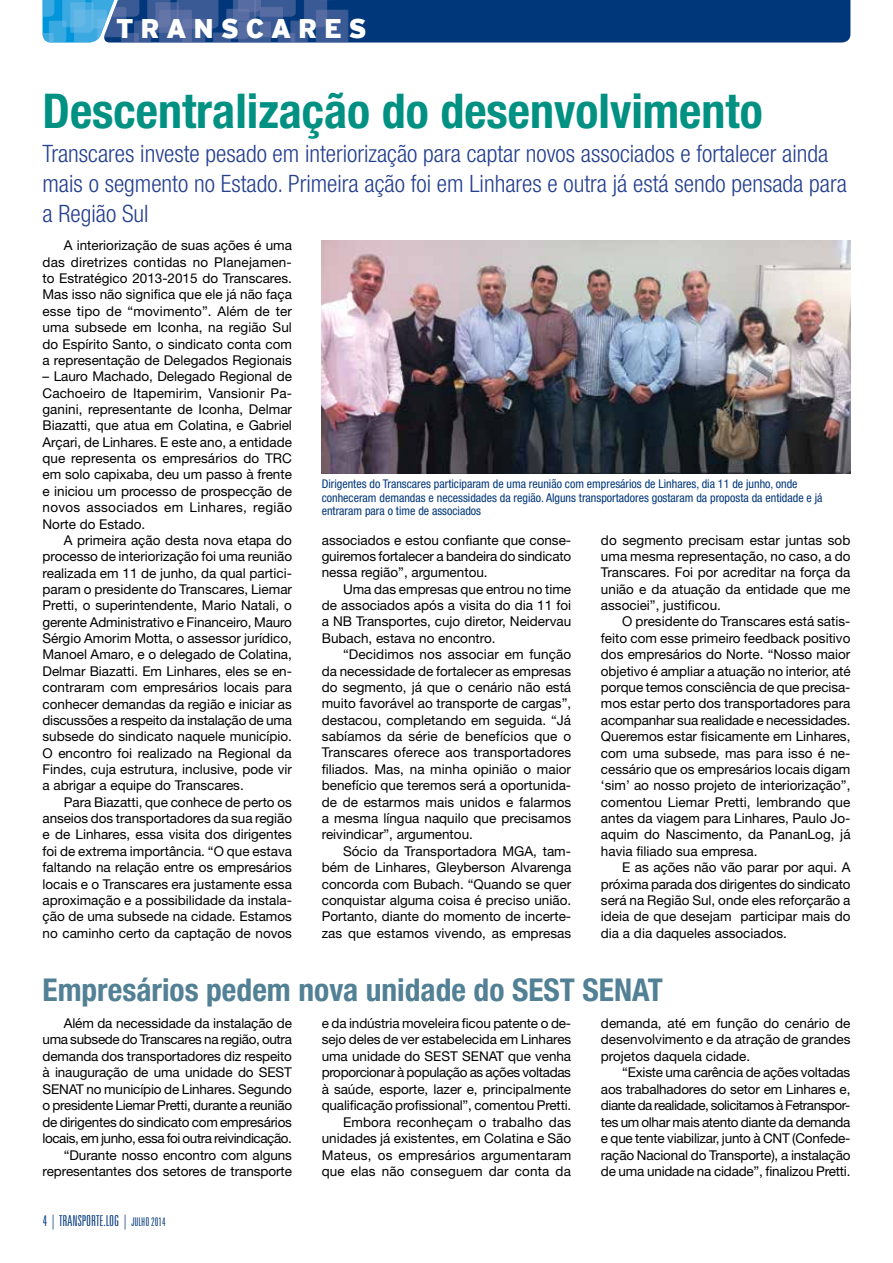
<style>
.page{position:relative;width:893px;height:1263px;background:#fff}
.page>*{position:absolute;margin:0;border:0;box-sizing:border-box;transform-origin:0 0}
.t1{font:700 condensed 48px "Helvetica Neue LT Std";color:#009183}
.t2{font:700 condensed 31.5px "Helvetica Neue LT Std";color:#528095}
.t3{font:900 27px "Interstate";letter-spacing:.25em;color:#fff}
.t4{font:300 condensed 24px/30px "Helvetica Neue LT Std";color:#25408f}
.t5{font:300 extra-condensed 15px "Zurich BT";color:#00377b}
.t6{font:13.5px/16.4px "Helvetica Neue LT Std";color:#000;text-align:justify}
.t7{font:condensed 12px/13.5px "Helvetica Neue LT Std";color:#00377b}
.s1{font-size:12px}
</style>
<div class="page">
<img style="left:322px;top:241px;width:528px;height:232px">
<svg style="left:43px;top:0;width:807px;height:43px"></svg>
<h3 class="t3" style="left:116px;top:13px;width:253px">TRANSCARES</h3>
<h1 class="t1" style="left:43px;top:82px;width:722px">Descentralização do desenvolvimento</h1>
<h3 class="t4" style="left:43px;top:138px;width:806px">Transcares investe pesado em interiorização para captar novos associados e fortalecer ainda mais o segmento no Estado. Primeira ação foi em Linhares e outra já está sendo pensada para a Região Sul</h3>
<p class="t6" style="left:43px;top:237px;width:251px;text-indent:21px">A interiorização de suas ações é uma das diretrizes contidas no Planejamen&shy;to Estratégico 2013-2015 do Transcares.<br>Mas isso não significa que ele já não faça esse tipo de “movimento”. Além de ter uma subsede em Iconha, na região Sul do Espírito Santo, o sindicato conta com a representação de Delegados Regionais</p>
<p class="t6" style="left:43px;top:368px;width:251px">– Lauro Machado, Delegado Regional de Cachoeiro de Itapemirim, Vansionir Pa&shy;ganini, representante de Iconha, Delmar Biazatti, que atua em Colatina, e Gabriel Arçari, de Linhares. E este ano, a entidade que representa os empresários do TRC em solo capixaba, deu um passo à frente e iniciou um processo de prospecção de novos associados em Linhares, região Norte do Estado.</p>
<p class="t6" style="left:43px;top:532px;width:251px;text-indent:21px">A primeira ação desta nova etapa do processo de interiorização foi uma reunião realizada em 11 de junho, da qual partici&shy;param o presidente do Transcares, Liemar Pretti, o superintendente, Mario Natali, o gerente Administrativo e Financeiro, Mauro Sérgio Amorim Motta, o assessor jurídico, Manoel Amaro, e o delegado de Colatina, Delmar Biazatti. Em Linhares, eles se en&shy;contraram com empresários locais para conhecer demandas da região e iniciar as discussões a respeito da instalação de uma subsede do sindicato naquele município.<br>O encontro foi realizado na Regional da Findes, cuja estrutura, inclusive, pode vir a abrigar a equipe do Transcares.</p>
<p class="t6" style="left:43px;top:793px;width:251px;text-indent:21px">Para Biazatti, que conhece de perto os anseios dos transportadores da sua região e de Linhares, essa visita dos dirigentes foi de extrema importância. “O que estava faltando na relação entre os empresários locais e o Transcares era justamente essa aproximação e a possibilidade da instala&shy;ção de uma subsede na cidade. Estamos no caminho certo da captação de novos</p>
<p class="t7" style="left:322px;top:477px;width:502px">Dirigentes do Transcares participaram de uma reunião com empresários de Linhares, dia 11 de junho, onde conheceram demandas e necessidades da região. Alguns transportadores gostaram da proposta da entidade e já entraram para o time de associados</p>
<p class="t6" style="left:322px;top:531px;width:251px">associados e estou confiante que conse&shy;guiremos fortalecer a bandeira do sindicato nessa região”, argumentou.</p>
<p class="t6" style="left:322px;top:580px;width:251px;text-indent:21px">Uma das empresas que entrou no time de associados após a visita do dia 11 foi a NB Transportes, cujo diretor, Neidervau Bubach, estava no encontro.</p>
<p class="t6" style="left:322px;top:646px;width:251px;text-indent:21px">“Decidimos nos associar em função da necessidade de fortalecer as empresas do segmento, já que o cenário não está muito favorável ao transporte de cargas”, destacou, completando em seguida. “Já sabíamos da série de benefícios que o Transcares oferece aos transportadores filiados. Mas, na minha opinião o maior benefício que teremos será a oportunida&shy;de de estarmos mais unidos e falarmos a mesma língua naquilo que precisamos reivindicar”, argumentou.</p>
<p class="t6" style="left:322px;top:842px;width:251px;text-indent:21px">Sócio da Transportadora MGA, tam&shy;bém de Linhares, Gleyberson Alvarenga concorda com Bubach. “Quando se quer conquistar alguma coisa é preciso união.<br>Portanto, diante do momento de incerte&shy;zas que estamos vivendo, as empresas</p>
<p class="t6" style="left:601px;top:531px;width:251px">do segmento precisam estar juntas sob uma mesma representação, no caso, a do Transcares. Foi por acreditar na força da união e da atuação da entidade que me associei”, justificou.</p>
<p class="t6" style="left:601px;top:613px;width:251px;text-indent:21px">O presidente do Transcares está satis&shy;feito com esse primeiro feedback positivo dos empresários do Norte. “Nosso maior objetivo é ampliar a atuação no interior, até porque temos consciência de que precisa&shy;mos estar perto dos transportadores para acompanhar sua realidade e necessidades.<br>Queremos estar fisicamente em Linhares, com uma subsede, mas para isso é ne&shy;cessário que os empresários locais digam ‘sim’ ao nosso projeto de interiorização”, comentou Liemar Pretti, lembrando que antes da viagem para Linhares, Paulo Jo&shy;aquim do Nascimento, da PananLog, já havia filiado sua empresa.</p>
<p class="t6" style="left:601px;top:859px;width:251px;text-indent:21px">E as ações não vão parar por aqui. A próxima parada dos dirigentes do sindicato será na Região Sul, onde eles reforçarão a ideia de que desejam participar mais do dia a dia daqueles associados.</p>
<h2 class="t2" style="left:43px;top:971px;width:622px">Empresários pedem nova unidade do SEST SENAT</h2>
<p class="t6" style="left:43px;top:1014px;width:251px;text-align:right">Além da necessidade da instalação de uma subsede do Transcares na região, outra demanda dos transportadores diz respeito à inauguração de uma unidade do SEST SENAT no município de Linhares. Segundo o presidente Liemar Pretti, durante a reunião de dirigentes do sindicato com empresários locais, em junho, essa foi outra reivindicação. “Durante nosso encontro com alguns representantes dos setores de transporte</p>
<p class="t6" style="left:322px;top:1014px;width:251px;text-align:right">e da indústria moveleira ficou patente o de&shy;sejo deles de ver estabelecida em Linhares uma unidade do SEST SENAT que venha proporcionar à população as ações voltadas à saúde, esporte, lazer e, principalmente qualificação profissional”, comentou Pretti.<br>Embora reconheçam o trabalho das unidades já existentes, em Colatina e São Mateus, os empresários argumentaram que elas não conseguem dar conta da</p>
<p class="t6" style="left:601px;top:1014px;width:251px">demanda, até em função do cenário de desenvolvimento e da atração de grandes projetos daquela cidade.</p>
<p class="t6" style="left:601px;top:1064px;width:251px;text-indent:21px">“Existe uma carência de ações voltadas aos trabalhadores do setor em Linhares e, diante da realidade, solicitamos à Fetranspor&shy;tes um olhar mais atento diante da demanda e que tente viabilizar, junto à CNT (Confede&shy;ração Nacional do Transporte), a instalação de uma unidade na cidade”, finalizou Pretti.</p>
<p class="t5" style="left:43px;top:1212px;width:125px">4 | TRANSPORTE.LOG | <span class="s1">JULHO 2014</span></p>
</div>
